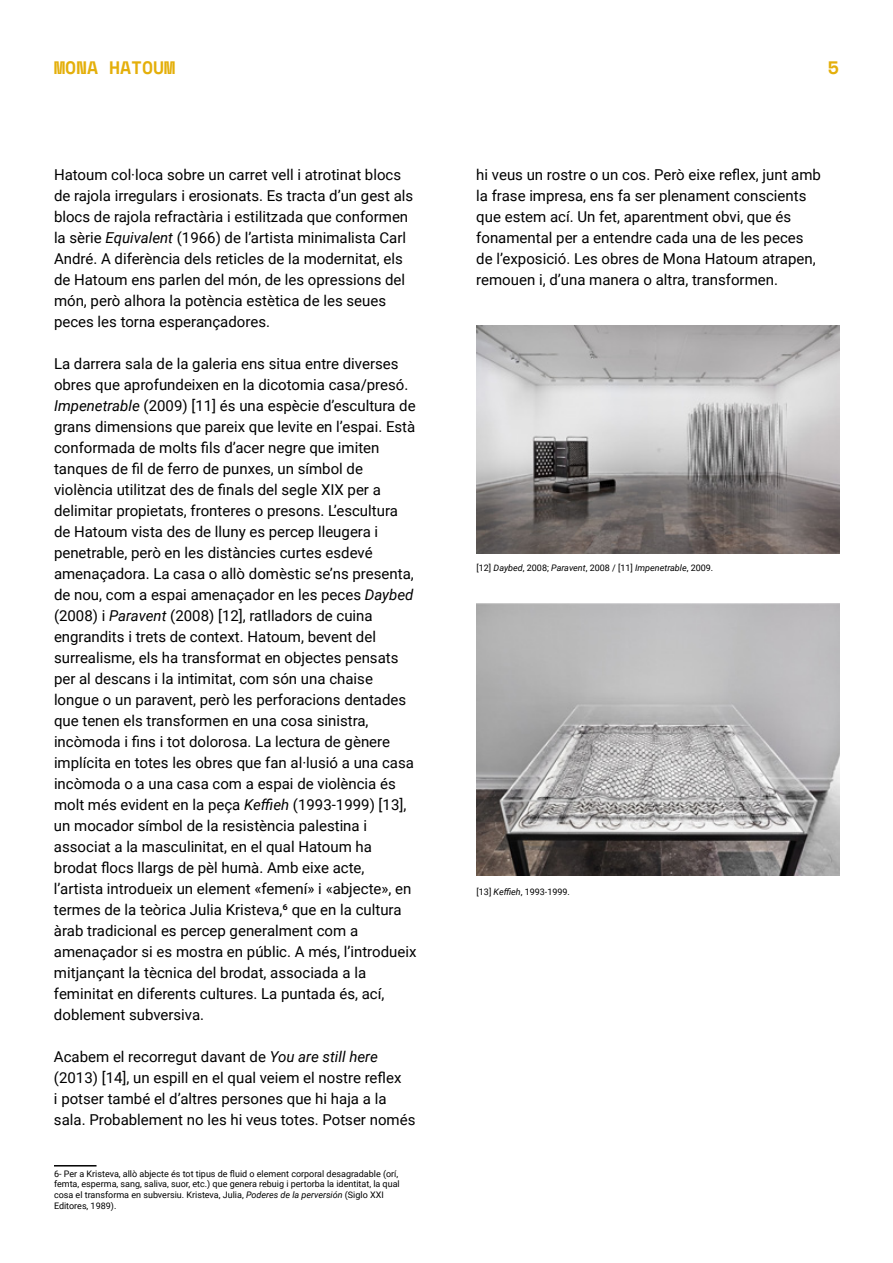
<style>
.page{position:relative;width:893px;height:1263px;background:#fff}
.page>*{position:absolute;margin:0;border:0;box-sizing:border-box;transform-origin:0 0}
.t1{font:700 18px "Space Mono";color:#e4af0a}
.t2{font:15px/21px "Roboto";color:#000}
.t3{font:9px/10.8px "Roboto";color:#000}
.s1{font-style:italic}
</style>
<div class="page">
<hr style="left:54px;top:1165px;width:43px;height:1px;background:#000">
<img style="left:476px;top:325px;width:363px;height:229px">
<img style="left:476px;top:603px;width:363px;height:272px">
<p class="t1" style="left:54px;top:54px;width:123px">MONA HATOUM</p>
<p class="t1" style="left:828px;top:54px;width:13px">5</p>
<p class="t2" style="left:54px;top:164px;width:361px">Hatoum col·loca sobre un carret vell i atrotinat blocs de rajola irregulars i erosionats. Es tracta d’un gest als blocs de rajola refractària i estilitzada que conformen la sèrie <span class="s1">Equivalent</span> (1966) de l’artista minimalista Carl André. A diferència dels reticles de la modernitat, els de Hatoum ens parlen del món, de les opressions del món, però alhora la potència estètica de les seues peces les torna esperançadores.</p>
<p class="t2" style="left:54px;top:353px;width:364px">La darrera sala de la galeria ens situa entre diverses obres que aprofundeixen en la dicotomia casa/presó.<br><span class="s1">Impenetrable</span> (2009) [11] és una espècie d’escultura de grans dimensions que pareix que levite en l’espai. Està conformada de molts fils d’acer negre que imiten tanques de fil de ferro de punxes, un símbol de violència utilitzat des de finals del segle XIX per a delimitar propietats, fronteres o presons. L’escultura de Hatoum vista des de lluny es percep lleugera i penetrable, però en les distàncies curtes esdevé amenaçadora. La casa o allò domèstic se’ns presenta, de nou, com a espai amenaçador en les peces <span class="s1">Daybed </span>(2008) i <span class="s1">Paravent</span> (2008) [12], ratlladors de cuina engrandits i trets de context. Hatoum, bevent del surrealisme, els ha transformat en objectes pensats per al descans i la intimitat, com són una chaise longue o un paravent, però les perforacions dentades que tenen els transformen en una cosa sinistra, incòmoda i fins i tot dolorosa. La lectura de gènere implícita en totes les obres que fan al·lusió a una casa incòmoda o a una casa com a espai de violència és molt més evident en la peça <span class="s1">Keffieh</span> (1993-1999) [13], un mocador símbol de la resistència palestina i associat a la masculinitat, en el qual Hatoum ha brodat flocs llargs de pèl humà. Amb eixe acte, l’artista introdueix un element «femení» i «abjecte», en termes de la teòrica Julia Kristeva,6 que en la cultura àrab tradicional es percep generalment com a amenaçador si es mostra en públic. A més, l’introdueix mitjançant la tècnica del brodat, associada a la feminitat en diferents cultures. La puntada és, ací, doblement subversiva.</p>
<p class="t2" style="left:54px;top:1046px;width:363px">Acabem el recorregut davant de <span class="s1">You are still here </span>(2013) [14], un espill en el qual veiem el nostre reflex<br>i potser també el d’altres persones que hi haja a la sala. Probablement no les hi veus totes. Potser només</p>
<p class="t3" style="left:54px;top:1168px;width:347px">6- Per a Kristeva, allò abjecte és tot tipus de fluid o element corporal desagradable (orí, femta, esperma, sang, saliva, suor, etc.) que genera rebuig i pertorba la identitat, la qual cosa el transforma en subversiu. Kristeva, Julia, <span class="s1">Poderes de la perversión</span> (Siglo XXI Editores, 1989).</p>
<p class="t2" style="left:476px;top:164px;width:346px">hi veus un rostre o un cos. Però eixe reflex, junt amb la frase impresa, ens fa ser plenament conscients que estem ací. Un fet, aparentment obvi, que és fonamental per a entendre cada una de les peces de l’exposició. Les obres de Mona Hatoum atrapen, remouen i, d’una manera o altra, transformen.</p>
<p class="t3" style="left:476px;top:562px;width:238px">[12] <span class="s1">Daybed</span>, 2008; <span class="s1">Paravent</span>, 2008 / [11] <span class="s1">Impenetrable</span>, 2009.</p>
<p class="t3" style="left:476px;top:886px;width:95px">[13] <span class="s1">Keffieh</span>, 1993-1999.</p>
</div>
